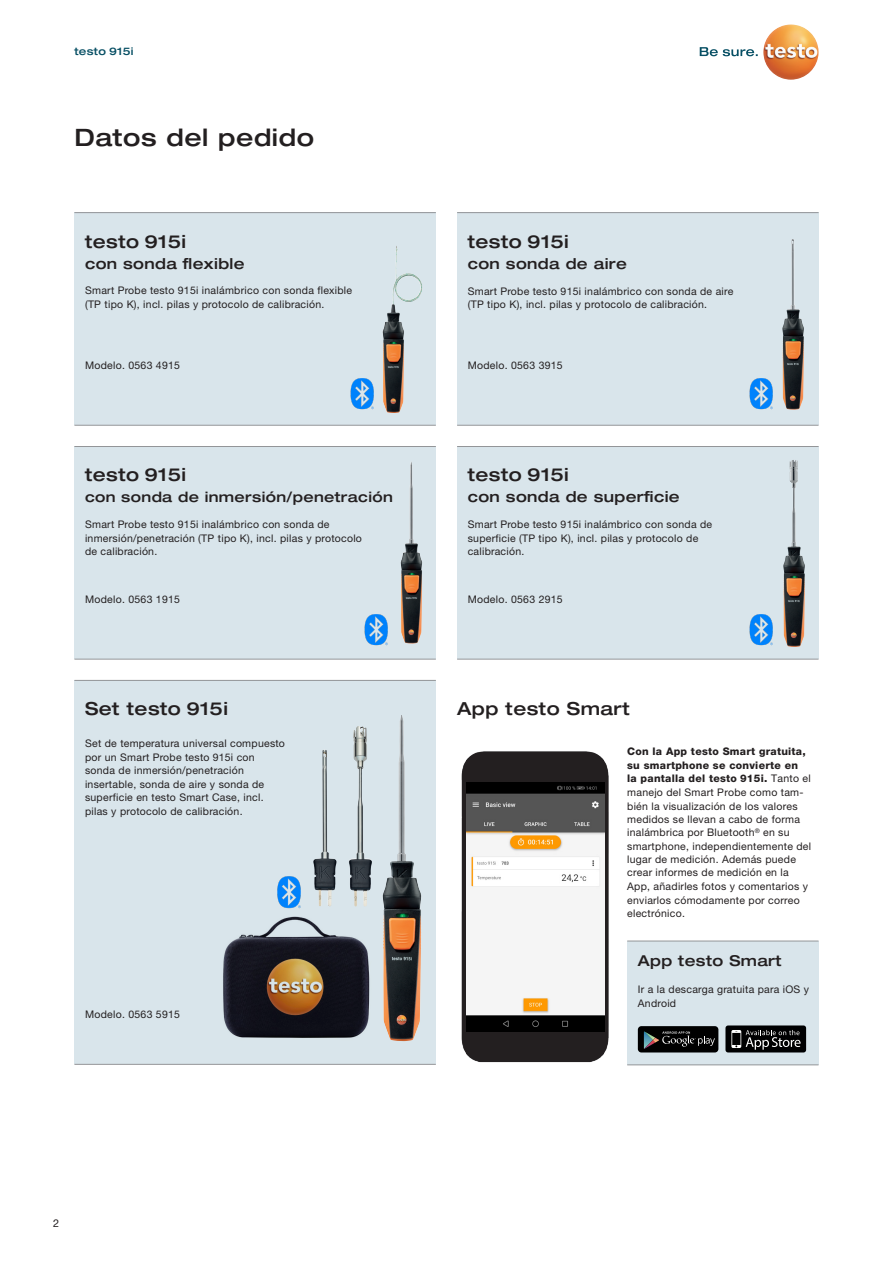
<style>
.page{position:relative;width:893px;height:1263px;background:#fff}
.page>*{position:absolute;margin:0;border:0;box-sizing:border-box;transform-origin:0 0}
.DS_Headline_16{font:500 expanded 24px "Helvetica Neue LTW1 G";letter-spacing:.025em;color:#231f20}
.DS_Subline{font:500 expanded 18px "Helvetica Neue LTW1 G";letter-spacing:.025em;color:#231f20}
.DS_Headline_16-2{font:500 expanded 18px "Helvetica Neue LTW1 G";letter-spacing:.025em;color:#231f20}
.DS_Subline-2{font:500 expanded 15px "Helvetica Neue LTW1 G";letter-spacing:.025em;color:#231f20}
.DS_Subline-3{font:500 expanded 14.25px "Helvetica Neue LTW1 G";letter-spacing:.025em;color:#231f20}
.t1{font:10.8px "Helvetica Neue LTW1 G";color:#231f20}
.DS_Copy_7{font:10.5px/13.5px "Helvetica Neue LTW1 G";letter-spacing:.025em;color:#231f20}
.OrderText_P2{font:10.5px/13.4px "Helvetica Neue LTW1 G";letter-spacing:.025em;color:#231f20}
.DS_Rubrik{font:500 expanded 10.5px "Helvetica Neue LTW1 G";letter-spacing:.025em;color:#074f64}
.s1{font-weight:800}
</style>
<div class="page">
<div style="left:74px;top:446px;width:362px;height:213px;background:#d9e5eb"></div>
<div style="left:457px;top:213px;width:362px;height:212px;background:#d9e5eb"></div>
<div style="left:457px;top:446px;width:362px;height:213px;background:#d9e5eb"></div>
<div style="left:74px;top:680px;width:362px;height:384px;background:#d9e5eb"></div>
<hr style="left:74px;top:446px;width:362px;height:1px;background:#939598">
<hr style="left:457px;top:212px;width:362px;height:1px;background:#939598">
<div style="left:74px;top:213px;width:362px;height:212px;background:#d9e5eb"></div>
<hr style="left:457px;top:446px;width:362px;height:1px;background:#939598">
<hr style="left:74px;top:680px;width:362px;height:1px;background:#939598">
<hr style="left:74px;top:659px;width:362px;height:1px;background:#939598">
<hr style="left:457px;top:425px;width:362px;height:1px;background:#939598">
<hr style="left:74px;top:1064px;width:362px;height:1px;background:#939598">
<hr style="left:457px;top:659px;width:362px;height:1px;background:#939598">
<hr style="left:74px;top:212px;width:362px;height:1px;background:#939598">
<svg style="left:700px;top:47px;width:58px;height:9px"></svg>
<img style="left:763px;top:24px;width:56px;height:56px;border-radius:28px">
<img style="left:277px;top:876px;width:24px;height:33px">
<img style="left:401px;top:462px;width:21px;height:181px">
<hr style="left:74px;top:425px;width:362px;height:1px;background:#939598">
<img style="left:782px;top:239px;width:22px;height:171px">
<img style="left:783px;top:460px;width:22px;height:187px">
<img style="left:349px;top:726px;width:23px;height:181px">
<img style="left:313px;top:750px;width:24px;height:157px">
<img style="left:383px;top:715px;width:39px;height:326px">
<img style="left:350px;top:378px;width:24px;height:32px">
<img style="left:364px;top:614px;width:24px;height:32px">
<img style="left:749px;top:378px;width:24px;height:32px">
<img style="left:749px;top:614px;width:24px;height:32px">
<img style="left:382px;top:246px;width:22px;height:167px">
<img style="left:461px;top:751px;width:148px;height:312px">
<img style="left:467px;top:782px;width:137px;height:142px">
<img style="left:467px;top:924px;width:137px;height:107px">
<div style="left:627px;top:941px;width:192px;height:123px;background:#d9e5eb"></div>
<hr style="left:627px;top:941px;width:192px;height:1px;background:#939598">
<hr style="left:627px;top:1064px;width:192px;height:1px;background:#939598">
<img style="left:223px;top:916px;width:147px;height:122px">
<div style="left:638px;top:1026px;width:80px;height:26px;background:#000;border-radius:4px"></div>
<svg style="left:644px;top:1031px;width:71px;height:18px"></svg>
<div style="left:725px;top:1025px;width:81px;height:27px;background:#000001;border-radius:3px"></div>
<svg style="left:731px;top:1030px;width:70px;height:20px"></svg>
<p class="DS_Rubrik" style="left:74px;top:44px;width:60px">testo 915i</p>
<p class="DS_Headline_16" style="left:74px;top:122px;width:241px">Datos del pedido</p>
<p class="DS_Subline" style="left:85px;top:230px;width:103px">testo 915i</p>
<p class="DS_Subline-2" style="left:85px;top:254px;width:161px">con sonda flexible</p>
<p class="DS_Copy_7" style="left:85px;top:284px;width:269px">Smart Probe testo 915i inalámbrico con sonda flexible (TP tipo K), incl. pilas y protocolo de calibración.</p>
<p class="DS_Copy_7" style="left:85px;top:358px;width:97px">Modelo. 0563 4915</p>
<p class="DS_Subline" style="left:85px;top:463px;width:103px">testo 915i</p>
<p class="DS_Subline-3" style="left:85px;top:488px;width:309px">con sonda de inmersión/penetración</p>
<p class="DS_Copy_7" style="left:85px;top:518px;width:278px">Smart Probe testo 915i inalámbrico con sonda de inmersión/penetración (TP tipo K), incl. pilas y protocolo de calibración.</p>
<p class="DS_Copy_7" style="left:85px;top:592px;width:97px">Modelo. 0563 1915</p>
<p class="DS_Subline" style="left:85px;top:697px;width:144px">Set testo 915i</p>
<p class="DS_Copy_7" style="left:85px;top:737px;width:201px">Set de temperatura universal compuesto por un Smart Probe testo 915i con sonda de inmersión/penetración insertable, sonda de aire y sonda de superficie en testo Smart Case, incl. pilas y protocolo de calibración.</p>
<p class="DS_Copy_7" style="left:85px;top:1007px;width:97px">Modelo. 0563 5915</p>
<p class="DS_Subline" style="left:468px;top:230px;width:103px">testo 915i</p>
<p class="DS_Subline-2" style="left:468px;top:254px;width:161px">con sonda de aire</p>
<p class="DS_Copy_7" style="left:468px;top:284px;width:267px">Smart Probe testo 915i inalámbrico con sonda de aire (TP tipo K), incl. pilas y protocolo de calibración.</p>
<p class="DS_Copy_7" style="left:468px;top:358px;width:97px">Modelo. 0563 3915</p>
<p class="DS_Subline" style="left:468px;top:463px;width:103px">testo 915i</p>
<p class="DS_Subline-2" style="left:468px;top:487px;width:214px">con sonda de superficie</p>
<p class="DS_Copy_7" style="left:468px;top:518px;width:246px">Smart Probe testo 915i inalámbrico con sonda de superficie (TP tipo K), incl. pilas y protocolo de calibración.</p>
<p class="DS_Copy_7" style="left:468px;top:592px;width:97px">Modelo. 0563 2915</p>
<p class="DS_Headline_16-2" style="left:457px;top:697px;width:174px">App testo Smart</p>
<p class="OrderText_P2" style="left:627px;top:745px;width:185px"><span class="s1">Con la App testo Smart gratuita, su smartphone se convierte en<br>la pantalla del testo 915i.</span> Tanto el manejo del Smart Probe como tam&shy;bién la visualización de los valores medidos se llevan a cabo de forma inalámbrica por Bluetooth<sup>®</sup> en su smartphone, independientemente del lugar de medición. Además puede crear informes de medición en la</p>
<p class="OrderText_P2" style="left:627px;top:880px;width:182px">App, añadirles fotos y comentarios y enviarlos cómodamente por correo electrónico.</p>
<p class="DS_Subline-2" style="left:638px;top:951px;width:145px">App testo Smart</p>
<p class="DS_Copy_7" style="left:638px;top:983px;width:173px">Ir a la descarga gratuita para iOS y<br>Android</p>
<p class="t1" style="left:53px;top:1217px;width:8px">2</p>
</div>
